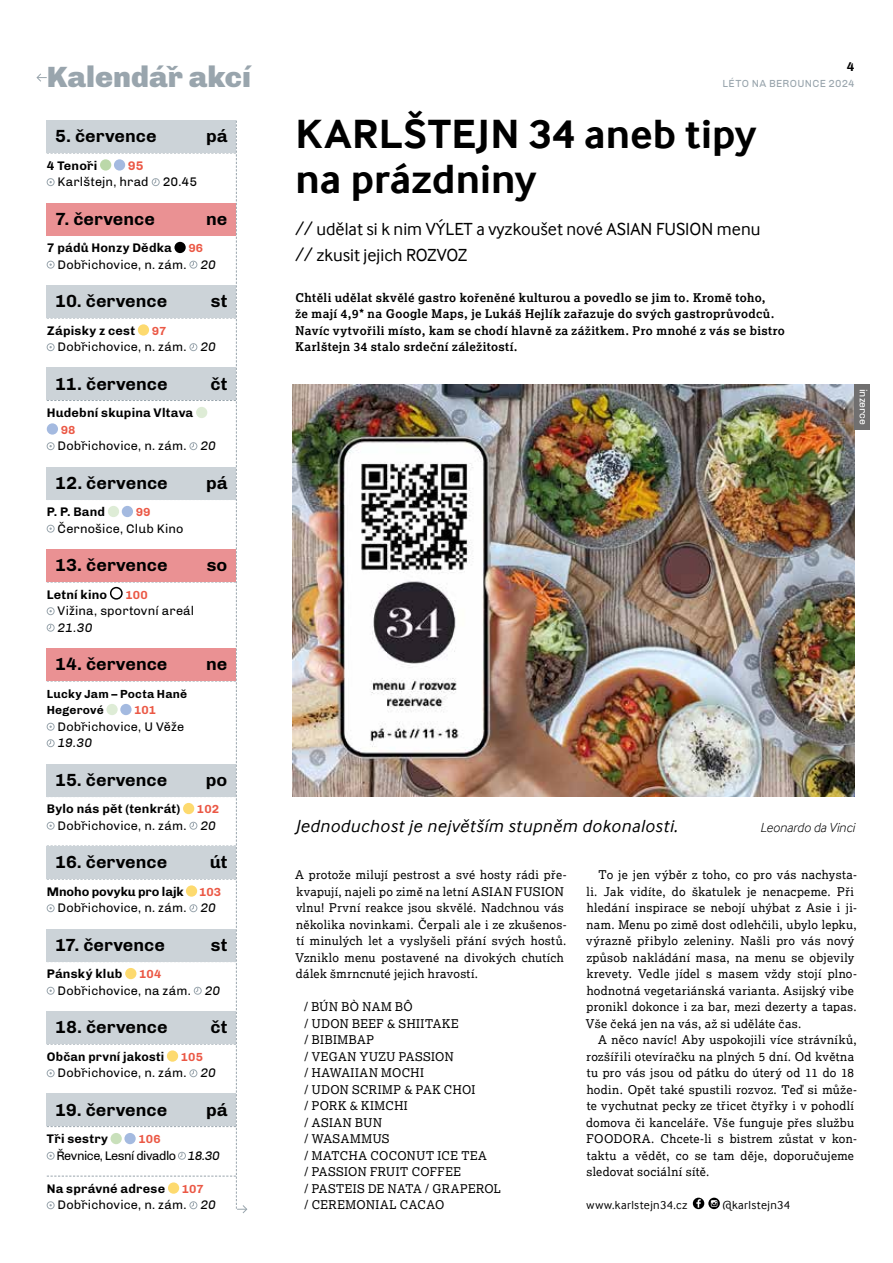
<style>
.page{position:relative;width:893px;height:1263px;background:#fff}
.page>*{position:absolute;margin:0;border:0;box-sizing:border-box;transform-origin:0 0}
.t1{font:700 42px/45px "Inter Face";letter-spacing:.005em;color:#000}
.t2{font:900 30px "Chivo";color:#99a5ad}
.t3{font:700 18px "Chivo";color:#000}
.t4{font:18px/25.5px "Inter Face";color:#000}
.t5{font:italic 18px "Inter Face";letter-spacing:.03em;color:#000}
.t6{font:italic 300 13.5px "Inter Face";color:#000}
.t7{font:12.75px/16.5px "Chivo";letter-spacing:.01em;color:#000;text-align:center}
.t8{font:700 12.75px "Chivo";letter-spacing:.02em;color:#000}
.t9{font:12.75px "Chivo";letter-spacing:-.04em;color:#000}
.t10{font:italic 12.75px "Chivo";color:#000}
.t11{font:700 12.75px "Chivo";color:#eb5845}
.t12{font:12px/16.5px "Lexia";letter-spacing:.03em;color:#000}
.t13{font:700 12px/16.5px "Lexia";letter-spacing:.03em;color:#000}
.t14{font:12px "Inter Face";letter-spacing:.03em;color:#000}
.t15{font:700 12px "Chivo";letter-spacing:.005em;color:#eb5845}
.t16{font:700 12px/16.5px "Chivo";letter-spacing:.02em;color:#000}
.t17{font:10.5px "Chivo";letter-spacing:.03em;color:#99a5ad}
.t18{font:10.5px "Chivo";color:#fff}
.s1{font-style:italic}
.s2{font-weight:700}
.s3{font-weight:700;font-size:12px;color:#eb5845}
</style>
<div class="page">
<div style="left:47px;top:120px;width:189px;height:32px;background:#ccd3d8"></div>
<svg style="left:36px;top:73px;width:11px;height:9px"></svg>
<svg style="left:693px;top:1198px;width:27px;height:11px"></svg>
<img style="left:292px;top:384px;width:563px;height:412px">
<svg style="left:47px;top:121px;width:201px;height:1093px"></svg>
<div style="left:855px;top:384px;width:15px;height:45px;background:#706f6f"></div>
<h2 class="t2" style="left:47px;top:59px;width:206px">Kalendář akcí</h2>
<h3 class="t3" style="left:55px;top:125px;width:103px">5. července</h3>
<h3 class="t3" style="left:206px;top:125px;width:23px">pá</h3>
<p class="t8" style="left:47px;top:158px;width:52px">4 Tenoři</p>
<p class="t11" style="left:128px;top:158px;width:17px">95</p>
<p class="t7" style="left:58px;top:173px;width:141px">Karlštejn, hrad 20.45</p>
<h3 class="t3" style="left:55px;top:208px;width:101px">7. července</h3>
<h3 class="t3" style="left:206px;top:208px;width:23px">ne</h3>
<p class="t8" style="left:47px;top:240px;width:127px">7 pádů Honzy Dědka</p>
<p class="t15" style="left:188px;top:241px;width:16px">96</p>
<p class="t7" style="left:58px;top:256px;width:160px">Dobřichovice, n. zám. <span class="s1">20</span></p>
<h3 class="t3" style="left:55px;top:290px;width:113px">10. července</h3>
<h3 class="t3" style="left:211px;top:290px;width:18px">st</h3>
<p class="t8" style="left:47px;top:323px;width:90px">Zápisky z cest</p>
<p class="t15" style="left:152px;top:323px;width:16px">97</p>
<p class="t7" style="left:58px;top:338px;width:160px">Dobřichovice, n. zám. <span class="s1">20</span></p>
<h3 class="t3" style="left:55px;top:373px;width:114px">11. července</h3>
<h3 class="t3" style="left:211px;top:373px;width:18px">čt</h3>
<p class="t8" style="left:47px;top:405px;width:148px">Hudební skupina Vltava</p>
<p class="t15" style="left:61px;top:422px;width:16px">98</p>
<p class="t7" style="left:58px;top:437px;width:160px">Dobřichovice, n. zám. <span class="s1">20</span></p>
<h3 class="t3" style="left:55px;top:472px;width:114px">12. července</h3>
<h3 class="t3" style="left:206px;top:472px;width:23px">pá</h3>
<p class="t8" style="left:47px;top:504px;width:60px">P. P. Band</p>
<p class="t15" style="left:136px;top:505px;width:16px">99</p>
<p class="t7" style="left:58px;top:520px;width:127px">Černošice, Club Kino</p>
<h3 class="t3" style="left:55px;top:554px;width:114px">13. července</h3>
<h3 class="t3" style="left:207px;top:554px;width:22px">so</h3>
<p class="t8" style="left:47px;top:587px;width:62px">Letní kino</p>
<p class="t15" style="left:125px;top:587px;width:24px">100</p>
<p class="t7" style="left:58px;top:602px;width:138px">Vižina, sportovní areál</p>
<p class="t10" style="left:58px;top:620px;width:36px">21.30</p>
<h3 class="t3" style="left:55px;top:653px;width:114px">14. července</h3>
<h3 class="t3" style="left:206px;top:653px;width:23px">ne</h3>
<p class="t16" style="left:47px;top:685px;width:142px">Lucky Jam – Pocta Haně<br>Hegerové</p>
<p class="t15" style="left:134px;top:703px;width:24px">101</p>
<p class="t7" style="left:58px;top:718px;width:128px">Dobřichovice, U Věže</p>
<p class="t10" style="left:58px;top:735px;width:36px">19.30</p>
<h3 class="t3" style="left:55px;top:769px;width:114px">15. července</h3>
<h3 class="t3" style="left:206px;top:769px;width:23px">po</h3>
<p class="t8" style="left:47px;top:801px;width:135px">Bylo nás pět (tenkrát)</p>
<p class="t15" style="left:197px;top:802px;width:24px">102</p>
<p class="t7" style="left:58px;top:817px;width:160px">Dobřichovice, n. zám. <span class="s1">20</span></p>
<p class="t7" style="left:47px;top:850px;width:95px">U Kocoura <span class="s1">19</span></p>
<h3 class="t3" style="left:55px;top:852px;width:114px">16. července</h3>
<h3 class="t3" style="left:210px;top:852px;width:19px">út</h3>
<p class="t7" style="left:47px;top:883px;width:176px"><span class="s2">Mnoho povyku pro lajk</span> <span class="s3">103<br></span>Dobřichovice, n. zám. <span class="s1">20</span></p>
<h3 class="t3" style="left:55px;top:934px;width:111px">17. července</h3>
<h3 class="t3" style="left:211px;top:934px;width:18px">st</h3>
<p class="t8" style="left:47px;top:966px;width:77px">Pánský klub</p>
<p class="t15" style="left:139px;top:967px;width:24px">104</p>
<p class="t7" style="left:58px;top:982px;width:164px">Dobřichovice, na zám. <span class="s1">20</span></p>
<h3 class="t3" style="left:55px;top:1016px;width:114px">18. července</h3>
<h3 class="t3" style="left:211px;top:1016px;width:18px">čt</h3>
<p class="t8" style="left:47px;top:1049px;width:119px">Občan první jakosti</p>
<p class="t15" style="left:181px;top:1049px;width:24px">105</p>
<p class="t7" style="left:58px;top:1064px;width:160px">Dobřichovice, n. zám. <span class="s1">20</span></p>
<h3 class="t3" style="left:55px;top:1099px;width:113px">19. července</h3>
<h3 class="t3" style="left:206px;top:1099px;width:23px">pá</h3>
<p class="t8" style="left:47px;top:1131px;width:63px">Tři sestry</p>
<p class="t15" style="left:138px;top:1132px;width:24px">106</p>
<p class="t9" style="left:56px;top:1148px;width:165px">Řevnice, Lesní divadlo <span class="s1">18.30</span></p>
<p class="t8" style="left:47px;top:1181px;width:120px">Na správné adrese</p>
<p class="t15" style="left:182px;top:1181px;width:24px">107</p>
<p class="t7" style="left:58px;top:1196px;width:160px">Dobřichovice, n. zám. <span class="s1">20</span></p>
<p class="t8" style="left:847px;top:59px;width:9px">4</p>
<p class="t17" style="left:722px;top:77px;width:134px">LÉTO NA BEROUNCE 2024</p>
<h1 class="t1" style="left:296px;top:111px;width:463px">KARLŠTEJN 34 aneb tipy na prázdniny</h1>
<h3 class="t4" style="left:296px;top:216px;width:466px">// udělat si k nim VÝLET a vyzkoušet nové ASIAN FUSION menu // zkusit jejich ROZVOZ</h3>
<p class="t13" style="left:296px;top:289px;width:491px">Chtěli udělat skvělé gastro kořeněné kulturou a povedlo se jim to. Kromě toho,<br>že mají 4,9* na Google Maps, je Lukáš Hejlík zařazuje do svých gastroprůvodců.<br>Navíc vytvořili místo, kam se chodí hlavně za zážitkem. Pro mnohé z vás se bistro Karlštejn 34 stalo srdeční záležitostí.</p>
<p class="t18" style="left:870px;top:389px;width:38px;rotate:90deg">inzerce</p>
<h3 class="t5" style="left:296px;top:815px;width:383px">Jednoduchost je největším stupněm dokonalosti.</h3>
<p class="t6" style="left:760px;top:819px;width:96px">Leonardo da Vinci</p>
<p class="t12" style="left:295px;top:866px;width:273px">A protože milují pestrost a své hosty rádi pře&shy;kvapují, najeli po zimě na letní ASIAN FUSION vlnu! První reakce jsou skvělé. Nadchnou vás několika novinkami. Čerpali ale i ze zkušenos&shy;tí minulých let a vyslyšeli přání svých hostů.<br>Vzniklo menu postavené na divokých chutích dálek šmrncnuté jejich hravostí.</p>
<p class="t12" style="left:304px;top:998px;width:198px">/ BÚN BÒ NAM BÔ<br>/ UDON BEEF &amp; SHIITAKE<br>/ BIBIMBAP<br>/ VEGAN YUZU PASSION<br>/ HAWAIIAN MOCHI<br>/ UDON SCRIMP &amp; PAK CHOI<br>/ PORK &amp; KIMCHI<br>/ ASIAN BUN<br>/ WASAMMUS<br>/ MATCHA COCONUT ICE TEA<br>/ PASSION FRUIT COFFEE<br>/ PASTEIS DE NATA / GRAPEROL / CEREMONIAL CACAO</p>
<p class="t12" style="left:586px;top:866px;width:273px;text-indent:13px">To je jen výběr z toho, co pro vás nachysta&shy;li. Jak vidíte, do škatulek je nenacpeme. Při hledání inspirace se nebojí uhýbat z Asie i ji&shy;nam. Menu po zimě dost odlehčili, ubylo lepku, výrazně přibylo zeleniny. Našli pro vás nový způsob nakládání masa, na menu se objevily krevety. Vedle jídel s masem vždy stojí plno&shy;hodnotná vegetariánská varianta. Asijský vibe pronikl dokonce i za bar, mezi dezerty a tapas.<br>Vše čeká jen na vás, až si uděláte čas.</p>
<p class="t12" style="left:586px;top:1031px;width:272px;text-indent:12px">A něco navíc! Aby uspokojili více strávníků, rozšířili otevíračku na plných 5 dní. Od května tu pro vás jsou od pátku do úterý od 11 do 18 hodin. Opět také spustili rozvoz. Teď si může&shy;te vychutnat pecky ze třicet čtyřky i v pohodlí domova či kanceláře. Vše funguje přes službu FOODORA. Chcete-li s bistrem zůstat v kon&shy;taktu a vědět, co se tam děje, doporučujeme sledovat sociální sítě.</p>
<p class="t14" style="left:587px;top:1198px;width:103px">www.karlstejn34.cz</p>
<p class="t14" style="left:722px;top:1198px;width:69px">@karlstejn34</p>
</div>
